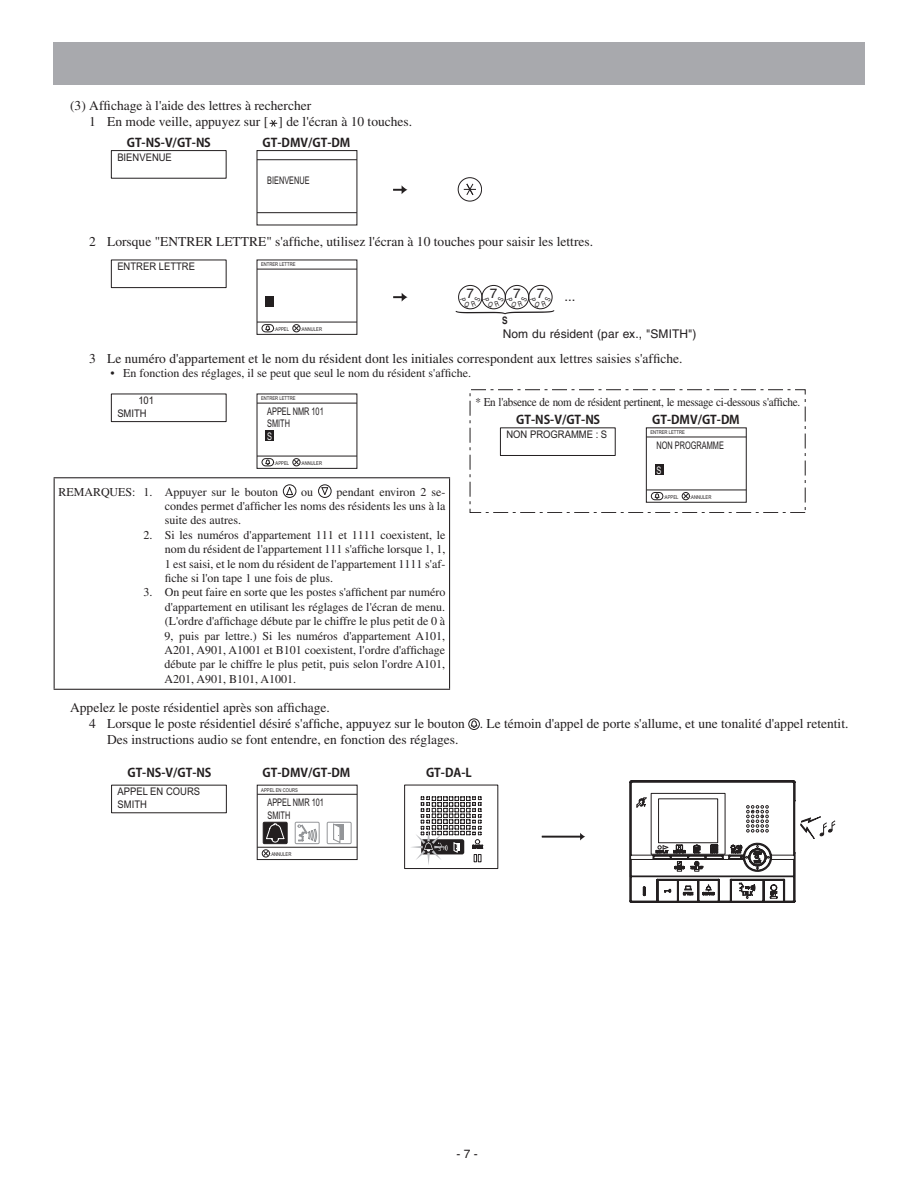
<style>
.page{position:relative;width:918px;height:1188px;background:#fff}
.page>*{position:absolute;margin:0;border:0;box-sizing:border-box;transform-origin:0 0}
.t1{font:13.5px/16.2px "Times";color:#231f20}
.t2{font:13.5px "Helvetica";color:#231f20}
.t3{font:13.05px "Helvetica";color:#231f20}
.t4{font:12px/14.4px "Times";color:#231f20;text-align:justify}
.t5{font:12px "Times";letter-spacing:-.025em;color:#231f20;scale:.93 1}
.t6{font:12px "Koz Go Pro Bold 90 msp RKSJ H";color:#231f20}
.t7{font:12px "Helvetica";letter-spacing:.005em;color:#231f20}
.t8{font:700 12px "Koz Go Pro";color:#231f20}
.t9{font:10.5px/12.6px "Arial";color:#231f20;scale:.9 1}
.t10{font:10.5px/12.6px "Arial";color:#231f20;scale:.7 1}
.t11{font:10.5px "Arial";color:#fff;scale:.7 1}
.t12{font:700 10.35px "Helvetica";color:#231f20;scale:.8 1}
.t13{font:5.25px "Arial";color:#231f20;scale:.8 1}
</style>
<div class="page">
<div style="left:266px;top:431px;width:8px;height:10px;background:#231f20"></div>
<div style="left:293px;top:458px;width:7px;height:8px;border:1px solid #231f20;border-radius:50%"></div>
<svg style="left:294px;top:460px;width:5px;height:5px"></svg>
<hr style="left:257px;top:403px;width:100px;height:1px;background:#231f20">
<hr style="left:257px;top:456px;width:100px;height:1px;background:#231f20">
<div style="left:262px;top:458px;width:12px;height:8px;border:1px solid #231f20;border-radius:4px"></div>
<svg style="left:265px;top:460px;width:5px;height:5px"></svg>
<div style="left:257px;top:394px;width:100px;height:75px;border:1px solid #231f20"></div>
<div style="left:111px;top:394px;width:116px;height:28px;background:#fff;border:1px solid #231f20"></div>
<svg style="left:393px;top:293px;width:15px;height:9px"></svg>
<div style="left:458px;top:285px;width:24px;height:24px;border:1px solid #231f20;border-radius:50%"></div>
<div style="left:482px;top:285px;width:24px;height:24px;border:1px solid #231f20;border-radius:50%"></div>
<div style="left:505px;top:285px;width:24px;height:24px;border:1px solid #231f20;border-radius:50%"></div>
<div style="left:528px;top:285px;width:24px;height:24px;border:1px solid #231f20;border-radius:50%"></div>
<div style="left:111px;top:260px;width:116px;height:28px;border:1px solid #231f20"></div>
<div style="left:266px;top:297px;width:8px;height:10px;background:#231f20"></div>
<div style="left:293px;top:324px;width:7px;height:8px;border:1px solid #231f20;border-radius:50%"></div>
<svg style="left:294px;top:326px;width:5px;height:5px"></svg>
<hr style="left:257px;top:269px;width:100px;height:1px;background:#231f20">
<hr style="left:257px;top:322px;width:100px;height:1px;background:#231f20">
<div style="left:262px;top:324px;width:12px;height:8px;border:1px solid #231f20;border-radius:4px"></div>
<svg style="left:265px;top:326px;width:5px;height:5px"></svg>
<div style="left:257px;top:260px;width:100px;height:75px;border:1px solid #231f20"></div>
<div style="left:470px;top:389px;width:336px;height:124px;border:1px dashed #231f20"></div>
<div style="left:655px;top:465px;width:9px;height:10px;background:#231f20"></div>
<div style="left:682px;top:492px;width:8px;height:8px;border:1px solid #231f20;border-radius:50%"></div>
<svg style="left:683px;top:493px;width:5px;height:6px"></svg>
<hr style="left:646px;top:437px;width:100px;height:1px;background:#231f20">
<hr style="left:646px;top:490px;width:100px;height:1px;background:#231f20">
<div style="left:651px;top:492px;width:12px;height:8px;border:1px solid #231f20;border-radius:4px"></div>
<svg style="left:655px;top:494px;width:5px;height:5px"></svg>
<div style="left:646px;top:427px;width:101px;height:76px;border:1px solid #231f20"></div>
<div style="left:500px;top:427px;width:116px;height:29px;background:#fff;border:1px solid #231f20"></div>
<svg style="left:270px;top:120px;width:7px;height:7px"></svg>
<div style="left:468px;top:718px;width:12px;height:12px;border:1px solid #231f20;border-radius:50%"></div>
<svg style="left:470px;top:721px;width:8px;height:7px"></svg>
<div style="left:53px;top:43px;width:812px;height:42px;background:#a8a9ad"></div>
<hr style="left:54px;top:477px;width:396px;height:1px;background:#231f20">
<hr style="left:54px;top:478px;width:1px;height:211px;background:#231f20">
<hr style="left:449px;top:478px;width:1px;height:211px;background:#231f20">
<hr style="left:54px;top:689px;width:396px;height:1px;background:#231f20">
<svg style="left:283px;top:484px;width:13px;height:14px"></svg>
<div style="left:318px;top:484px;width:14px;height:14px;border:1px solid #231f20;border-radius:50%"></div>
<svg style="left:321px;top:487px;width:8px;height:9px"></svg>
<hr style="left:542px;top:836px;width:40px;height:2px;background:#231f20">
<svg style="left:580px;top:833px;width:5px;height:8px"></svg>
<svg style="left:629px;top:780px;width:206px;height:123px"></svg>
<svg style="left:404px;top:785px;width:94px;height:84px"></svg>
<div style="left:263px;top:822px;width:24px;height:22px;background:#231f20"></div>
<div style="left:263px;top:822px;width:24px;height:22px;border:1px solid #231f20"></div>
<svg style="left:266px;top:823px;width:19px;height:20px"></svg>
<div style="left:334px;top:824px;width:10px;height:15px;background:#939598"></div>
<svg style="left:333px;top:824px;width:7px;height:18px"></svg>
<div style="left:327px;top:822px;width:24px;height:22px;border:1px solid #939598"></div>
<svg style="left:298px;top:824px;width:19px;height:18px"></svg>
<div style="left:295px;top:822px;width:24px;height:22px;border:1px solid #939598"></div>
<div style="left:262px;top:850px;width:8px;height:7px;border:1px solid #231f20;border-radius:50%"></div>
<svg style="left:263px;top:851px;width:6px;height:5px"></svg>
<hr style="left:257px;top:794px;width:100px;height:1px;background:#231f20">
<hr style="left:257px;top:847px;width:100px;height:1px;background:#231f20">
<div style="left:257px;top:785px;width:101px;height:75px;border:1px solid #231f20"></div>
<svg style="left:393px;top:185px;width:15px;height:9px"></svg>
<svg style="left:464px;top:183px;width:12px;height:12px"></svg>
<div style="left:458px;top:177px;width:24px;height:24px;border:1px solid #231f20;border-radius:50%"></div>
<div style="left:111px;top:150px;width:116px;height:29px;border:1px solid #231f20"></div>
<hr style="left:257px;top:159px;width:100px;height:1px;background:#231f20">
<hr style="left:257px;top:212px;width:100px;height:1px;background:#231f20">
<div style="left:257px;top:150px;width:100px;height:75px;border:1px solid #231f20"></div>
<svg style="left:456px;top:297px;width:98px;height:17px"></svg>
<p class="t1" style="left:89px;top:97px;width:324px;text-indent:-19px">(3) Affichage à l'aide des lettres à rechercher<br>1 En mode veille, appuyez sur [ ] de l'écran à 10 touches.</p>
<p class="t6" style="left:127px;top:135px;width:86px">GT-NS-V/GT-NS</p>
<p class="t6" style="left:263px;top:135px;width:89px">GT-DMV/GT-DM</p>
<p class="t9" style="left:117px;top:151px;width:62px">BIENVENUE</p>
<p class="t10" style="left:267px;top:174px;width:62px">BIENVENUE</p>
<p class="t1" style="left:89px;top:233px;width:505px">2 Lorsque "ENTRER LETTRE" s'affiche, utilisez l'écran à 10 touches pour saisir les lettres.</p>
<p class="t9" style="left:117px;top:260px;width:88px">ENTRER LETTRE</p>
<p class="t13" style="left:261px;top:261px;width:45px">ENTRER LETTRE</p>
<p class="t13" style="left:274px;top:326px;width:20px">:APPEL</p>
<p class="t13" style="left:301px;top:326px;width:28px">:ANNULER</p>
<p class="t2" style="left:467px;top:285px;width:9px">7</p>
<p class="t2" style="left:490px;top:285px;width:9px">7</p>
<p class="t2" style="left:513px;top:285px;width:9px">7</p>
<p class="t2" style="left:537px;top:285px;width:9px">7</p>
<p class="t3" style="left:565px;top:289px;width:12px">...</p>
<p class="t7" style="left:503px;top:327px;width:195px">Nom du résident (par ex., "SMITH")</p>
<p class="t12" style="left:502px;top:314px;width:8px">S</p>
<p class="t1" style="left:89px;top:350px;width:595px">3 Le numéro d'appartement et le nom du résident dont les initiales correspondent aux lettres saisies s'affiche.</p>
<p class="t4" style="left:111px;top:366px;width:362px">• En fonction des réglages, il se peut que seul le nom du résident s'affiche.</p>
<p class="t9" style="left:117px;top:394px;width:42px;text-indent:21px">101<br>SMITH</p>
<p class="t13" style="left:261px;top:395px;width:45px">ENTRER LETTRE</p>
<p class="t10" style="left:267px;top:405px;width:82px">APPEL NMR 101<br>SMITH</p>
<p class="t11" style="left:267px;top:429px;width:9px">S</p>
<p class="t13" style="left:274px;top:460px;width:20px">:APPEL</p>
<p class="t13" style="left:301px;top:460px;width:28px">:ANNULER</p>
<p class="t4" style="left:58px;top:484px;width:221px">REMARQUES: 1. Appuyer sur le bouton</p>
<p class="t4" style="left:301px;top:484px;width:13px">ou</p>
<p class="t4" style="left:165px;top:484px;width:282px;text-indent:172px">pendant environ 2 se&shy;condes permet d'afficher les noms des résidents les uns à la suite des autres.</p>
<p class="t4" style="left:165px;top:528px;width:282px;text-indent:-21px">2. Si les numéros d'appartement 111 et 1111 coexistent, le nom du résident de l'appartement 111 s'affiche lorsque 1, 1, 1 est saisi, et le nom du résident de l'appartement 1111 s'af&shy;fiche si l'on tape 1 une fois de plus.</p>
<p class="t4" style="left:165px;top:585px;width:282px;text-indent:-21px">3. On peut faire en sorte que les postes s'affichent par numéro d'appartement en utilisant les réglages de l'écran de menu. (L'ordre d'affichage débute par le chiffre le plus petit de 0 à 9, puis par lettre.) Si les numéros d'appartement A101, A201, A901, A1001 et B101 coexistent, l'ordre d'affichage débute par le chiffre le plus petit, puis selon l'ordre A101, A201, A901, B101, A1001.</p>
<p class="t5" style="left:475px;top:395px;width:351px">* En l'absence de nom de résident pertinent, le message ci-dessous s'affiche.</p>
<p class="t6" style="left:516px;top:412px;width:86px">GT-NS-V/GT-NS</p>
<p class="t6" style="left:652px;top:412px;width:89px">GT-DMV/GT-DM</p>
<p class="t9" style="left:506px;top:428px;width:114px">NON PROGRAMME : S</p>
<p class="t13" style="left:650px;top:429px;width:45px">ENTRER LETTRE</p>
<p class="t10" style="left:657px;top:439px;width:98px">NON PROGRAMME</p>
<p class="t11" style="left:657px;top:463px;width:9px">S</p>
<p class="t13" style="left:664px;top:493px;width:20px">:APPEL</p>
<p class="t13" style="left:690px;top:493px;width:28px">:ANNULER</p>
<p class="t1" style="left:70px;top:699px;width:261px">Appelez le poste résidentiel après son affichage.</p>
<p class="t1" style="left:89px;top:715px;width:761px">4 Lorsque le poste résidentiel désiré s'affiche, appuyez sur le bouton . Le témoin d'appel de porte s'allume, et une tonalité d'appel retentit.</p>
<p class="t1" style="left:107px;top:731px;width:353px">Des instructions audio se font entendre, en fonction des réglages.</p>
<p class="t8" style="left:127px;top:765px;width:86px">GT-NS-V/GT-NS</p>
<p class="t8" style="left:426px;top:765px;width:47px">GT-DA-L</p>
<p class="t9" style="left:118px;top:786px;width:93px">APPEL EN COURS<br>SMITH</p>
<p class="t8" style="left:263px;top:765px;width:89px">GT-DMV/GT-DM</p>
<p class="t13" style="left:261px;top:786px;width:47px">APPEL EN COURS</p>
<p class="t10" style="left:267px;top:796px;width:82px">APPEL NMR 101<br>SMITH</p>
<p class="t13" style="left:270px;top:851px;width:28px">:ANNULER</p>
<p class="t7" style="left:456px;top:1147px;width:23px">- 7 -</p>
</div>
